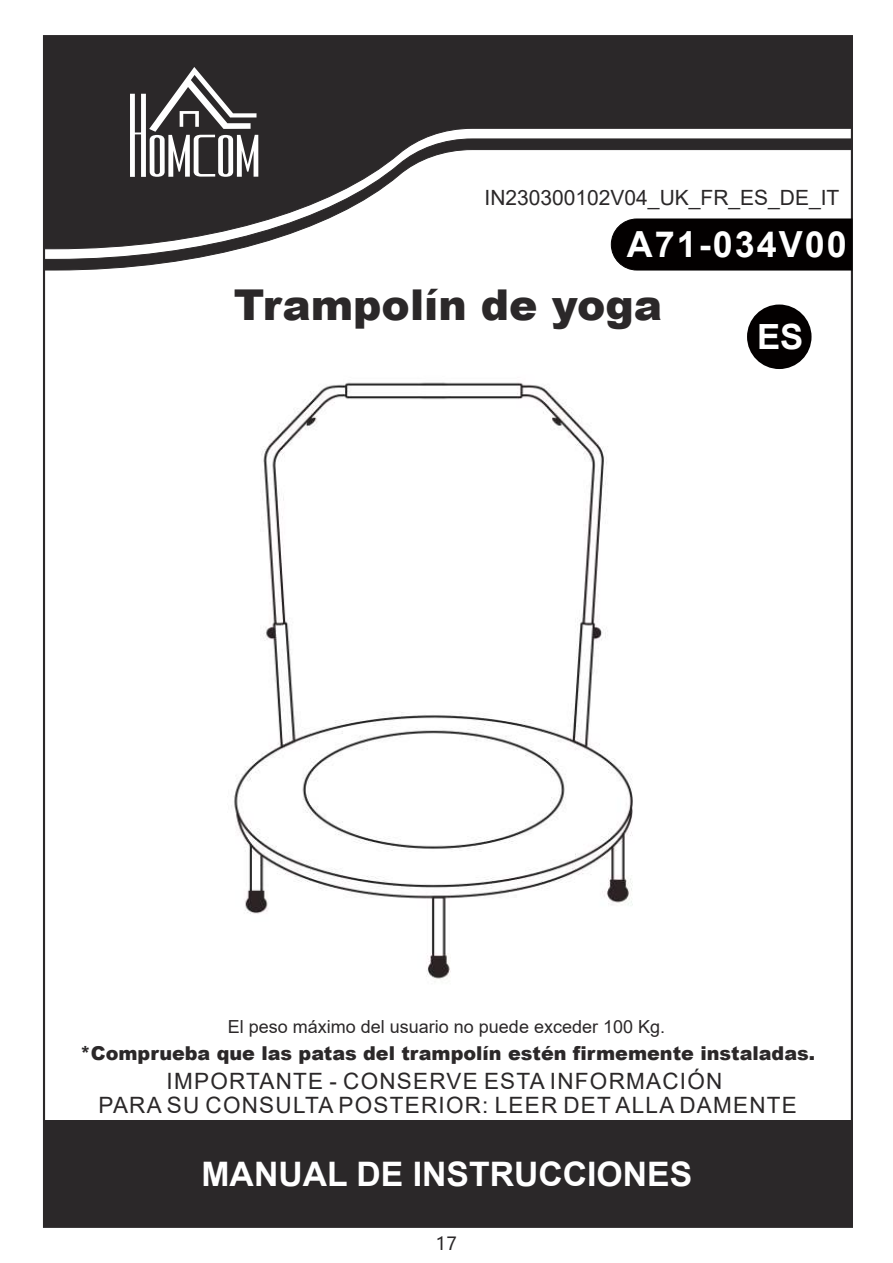
<style>
.page{position:relative;width:893px;height:1263px;background:#fff}
.page>*{position:absolute;margin:0;border:0;box-sizing:border-box;transform-origin:0 0}
.t1{font:900 42.45px "Arial";color:#2b2829}
.t2{font:700 36px "Arial";letter-spacing:.055em;color:#fff}
.t3{font:700 34.8px "Arial";color:#fff}
.t4{font:700 33.75px "Arial";color:#fff}
.t5{font:22.5px/24px "Arial";letter-spacing:.055em;color:#2b2829;text-align:center}
.t6{font:21px "Arial";color:#2b2829}
.t7{font:900 19.2px "Arial";color:#2b2829}
.t8{font:18px "Arial";color:#2b2829}
.t9{font:18px "Microsoft Ya Hei";color:#2b2829}
</style>
<div class="page">
<img style="left:233px;top:330px;width:517px;height:649px">
<div style="left:43px;top:35px;width:810px;height:103px;background:#2b2829"></div>
<svg style="left:43px;top:138px;width:810px;height:133px"></svg>
<svg style="left:130px;top:67px;width:128px;height:110px"></svg>
<div style="left:747px;top:305px;width:65px;height:64px;background:#030000;border-radius:50%"></div>
<div style="left:44px;top:1120px;width:808px;height:107px;background:#2b2829"></div>
<p class="t6" style="left:485px;top:190px;width:356px">IN230300102V04_UK_FR_ES_DE_IT</p>
<h2 class="t2" style="left:627px;top:231px;width:221px">A71-034V00</h2>
<h1 class="t1" style="left:234px;top:289px;width:430px">TrampolÌn de yoga</h1>
<h3 class="t3" style="left:757px;top:324px;width:48px">ES</h3>
<p class="t8" style="left:228px;top:1020px;width:439px">El peso m·ximo del usuario no puede exceder 100 Kg.</p>
<p class="t7" style="left:80px;top:1045px;width:736px">*Comprueba que las patas del trampolÌn estÈn firmemente instaladas.</p>
<p class="t5" style="left:98px;top:1071px;width:700px">IMPORTANTE - CONSERVE ESTA INFORMACI”N<br>PARA SU CONSULTA POSTERIOR: LEER DET ALLA DAMENTE</p>
<h3 class="t4" style="left:202px;top:1162px;width:492px">MANUAL DE INSTRUCCIONES</h3>
<p class="t9" style="left:436px;top:1233px;width:23px">17</p>
</div>
